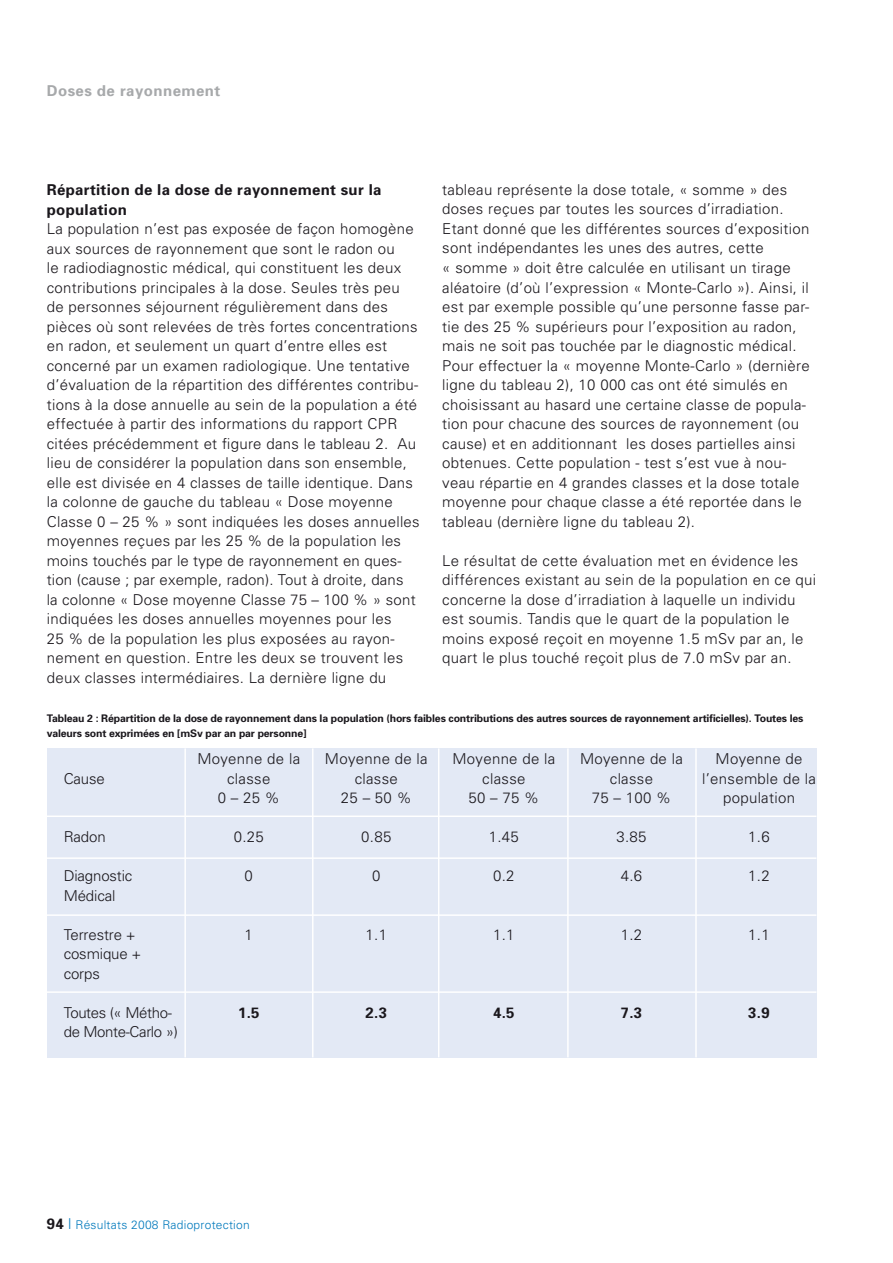
<style>
.page{position:relative;width:893px;height:1263px;background:#fff}
.page>*{position:absolute;margin:0;border:0;box-sizing:border-box;transform-origin:0 0}
.t1{font:300 15px/19.5px "Univers";letter-spacing:.02em;color:#1a171c;text-align:center}
.t2{font:300 15px/19.5px "Univers";letter-spacing:-.01em;color:#1a171c}
.t3{font:300 15px/19.5px "Univers";letter-spacing:-.025em;color:#1a171c}
.t4{font:700 15px "Univers";letter-spacing:.03em;color:#a7a9ab}
.t5{font:700 15px "Univers";color:#1a171c}
.t6{font:300 12px "Univers";letter-spacing:.02em;color:#0079bc}
.t7{font:700 10.5px/15px "Univers";letter-spacing:-.015em;color:#1a171c}
.s1{font-weight:700}
.s2{font-weight:700;font-size:15px;color:#1a171c}
.s3{font-size:15px}
</style>
<div class="page">
<div style="left:47px;top:748px;width:769px;height:310px;background:#e3e9f5"></div>
<hr style="left:184px;top:748px;width:2px;height:309px;background:#fff">
<hr style="left:312px;top:748px;width:1px;height:309px;background:#fff">
<hr style="left:438px;top:748px;width:1px;height:309px;background:#fff">
<hr style="left:567px;top:748px;width:2px;height:309px;background:#fff">
<hr style="left:695px;top:748px;width:2px;height:309px;background:#fff">
<hr style="left:47px;top:815px;width:769px;height:2px;background:#fff">
<hr style="left:47px;top:857px;width:769px;height:2px;background:#fff">
<hr style="left:47px;top:914px;width:769px;height:2px;background:#fff">
<hr style="left:47px;top:991px;width:769px;height:2px;background:#fff">
<p class="t4" style="left:47px;top:81px;width:175px">Doses de rayonnement</p>
<p class="t1" style="left:47px;top:180px;width:374px;text-align:left"><span class="s1">Répartition de la dose de rayonnement sur la population<br></span>La population n’est pas exposée de façon homogène aux sources de rayonnement que sont le radon ou<br>le radiodiagnostic médical, qui constituent les deux contributions principales à la dose. Seules très peu de personnes séjournent régulièrement dans des pièces où sont relevées de très fortes concentrations en radon, et seulement un quart d’entre elles est concerné par un examen radiologique. Une tentative d’évaluation de la répartition des différentes contribu&shy;tions à la dose annuelle au sein de la population a été effectuée à partir des informations du rapport CPR citées précédemment et figure dans le tableau 2. Au lieu de considérer la population dans son ensemble, elle est divisée en 4 classes de taille identique. Dans la colonne de gauche du tableau « Dose moyenne Classe 0 – 25 % » sont indiquées les doses annuelles moyennes reçues par les 25 % de la population les moins touchés par le type de rayonnement en ques&shy;tion (cause ; par exemple, radon). Tout à droite, dans<br>la colonne « Dose moyenne Classe 75 – 100 % » sont indiquées les doses annuelles moyennes pour les<br>25 % de la population les plus exposées au rayon&shy;nement en question. Entre les deux se trouvent les deux classes intermédiaires. La dernière ligne du</p>
<p class="t1" style="left:442px;top:179px;width:369px;text-align:left">tableau représente la dose totale, « somme » des doses reçues par toutes les sources d’irradiation.<br>Etant donné que les différentes sources d’exposition sont indépendantes les unes des autres, cette<br>« somme » doit être calculée en utilisant un tirage aléatoire (d’où l’expression « Monte-Carlo »). Ainsi, il est par exemple possible qu’une personne fasse par&shy;tie des 25 % supérieurs pour l’exposition au radon, mais ne soit pas touchée par le diagnostic médical.<br>Pour effectuer la « moyenne Monte-Carlo » (dernière ligne du tableau 2), 10 000 cas ont été simulés en choisissant au hasard une certaine classe de popula&shy;tion pour chacune des sources de rayonnement (ou cause) et en additionnant les doses partielles ainsi obtenues. Cette population - test s’est vue à nou&shy;veau répartie en 4 grandes classes et la dose totale moyenne pour chaque classe a été reportée dans le tableau (dernière ligne du tableau 2).</p>
<p class="t1" style="left:442px;top:550px;width:375px;text-align:left">Le résultat de cette évaluation met en évidence les différences existant au sein de la population en ce qui concerne la dose d’irradiation à laquelle un individu est soumis. Tandis que le quart de la population le moins exposé reçoit en moyenne 1.5 mSv par an, le quart le plus touché reçoit plus de 7.0 mSv par an.</p>
<p class="t7" style="left:47px;top:710px;width:758px">Tableau 2 : Répartition de la dose de rayonnement dans la population (hors faibles contributions des autres sources de rayonnement artificielles). Toutes les valeurs sont exprimées en [mSv par an par personne]</p>
<p class="t1" style="left:64px;top:768px;width:43px">Cause</p>
<p class="t1" style="left:197px;top:749px;width:104px">Moyenne de la classe<br>0 – 25 %</p>
<p class="t1" style="left:234px;top:827px;width:32px">0.25</p>
<p class="t1" style="left:245px;top:866px;width:10px">0</p>
<p class="t1" style="left:325px;top:749px;width:104px">Moyenne de la classe<br>25 – 50 %</p>
<p class="t1" style="left:361px;top:827px;width:32px">0.85</p>
<p class="t1" style="left:372px;top:866px;width:10px">0</p>
<p class="t1" style="left:452px;top:749px;width:104px">Moyenne de la classe<br>50 – 75 %</p>
<p class="t1" style="left:489px;top:827px;width:32px">1.45</p>
<p class="t1" style="left:493px;top:866px;width:23px">0.2</p>
<p class="t1" style="left:580px;top:749px;width:104px">Moyenne de la classe<br>75 – 100 %</p>
<p class="t1" style="left:616px;top:827px;width:32px">3.85</p>
<p class="t1" style="left:621px;top:866px;width:23px">4.6</p>
<p class="t1" style="left:702px;top:749px;width:115px">Moyenne de l’ensemble de la population</p>
<p class="t1" style="left:748px;top:827px;width:23px">1.6</p>
<p class="t1" style="left:748px;top:866px;width:23px">1.2</p>
<p class="t1" style="left:64px;top:827px;width:43px">Radon</p>
<p class="t2" style="left:64px;top:866px;width:70px">Diagnostic<br>Médical</p>
<p class="t2" style="left:64px;top:924px;width:79px">Terrestre + cosmique + corps</p>
<p class="t3" style="left:64px;top:1002px;width:116px">Toutes (« Métho&shy;de Monte-Carlo »)</p>
<p class="t1" style="left:621px;top:924px;width:23px">1.2</p>
<p class="t1" style="left:245px;top:924px;width:10px">1</p>
<p class="t1" style="left:366px;top:924px;width:23px">1.1</p>
<p class="t1" style="left:493px;top:924px;width:23px">1.1</p>
<p class="t1" style="left:748px;top:924px;width:23px">1.1</p>
<p class="t5" style="left:366px;top:1003px;width:23px">2.3</p>
<p class="t5" style="left:621px;top:1003px;width:23px">7.3</p>
<p class="t5" style="left:748px;top:1003px;width:23px">3.9</p>
<p class="t5" style="left:238px;top:1003px;width:23px">1.5</p>
<p class="t5" style="left:493px;top:1003px;width:23px">4.5</p>
<p class="t6" style="left:47px;top:1217px;width:205px"><span class="s2">94</span> <span class="s3">|</span> Résultats 2008 Radioprotection</p>
</div>
